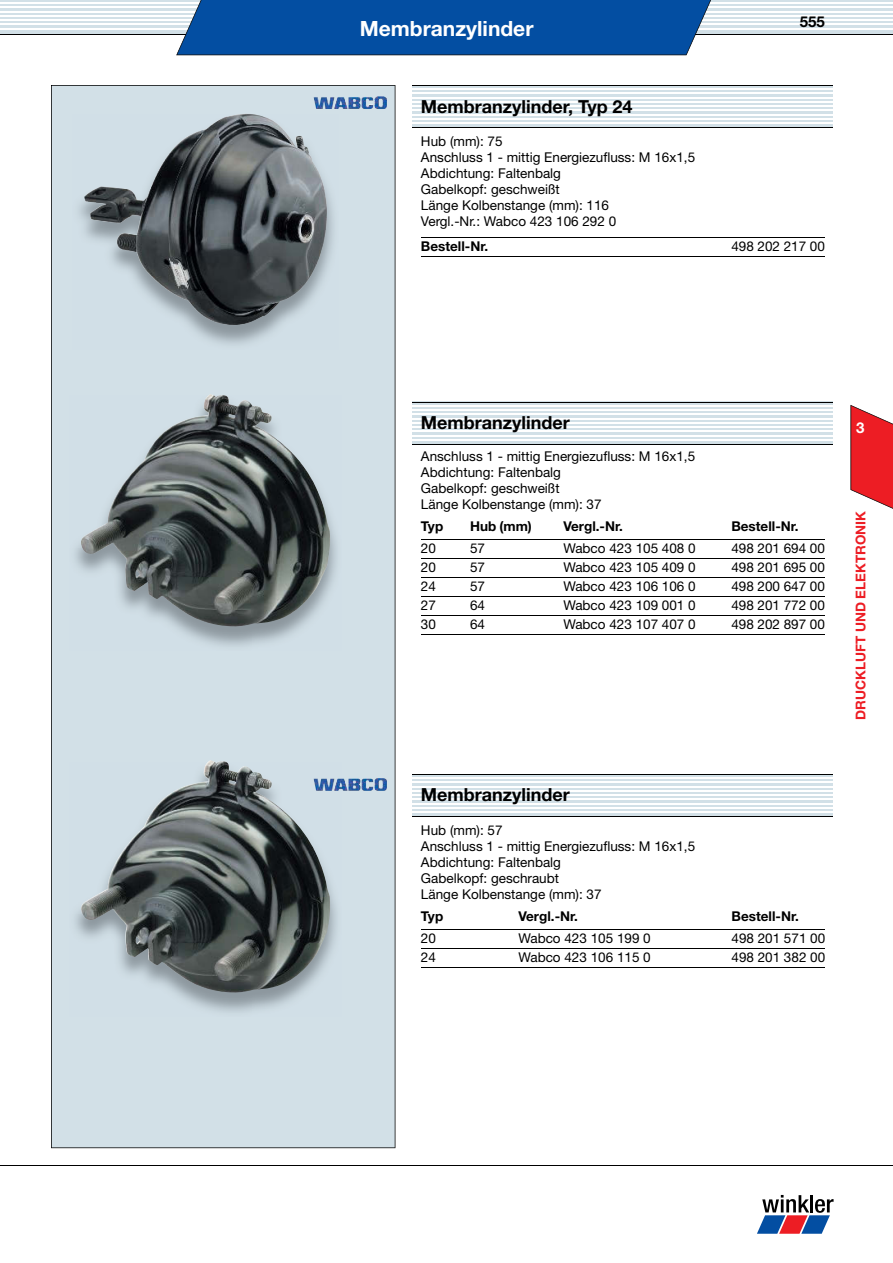
<style>
.page{position:relative;width:893px;height:1263px;background:#fff}
.page>*{position:absolute;margin:0;border:0;box-sizing:border-box;transform-origin:0 0}
.t1{font:700 21px "Helvetica Neue";color:#fff}
.t2{font:700 18px "Helvetica Neue";color:#000}
.t3{font:700 15px "Helvetica Neue";color:#000}
.t4{font:700 15px "Helvetica Neue";color:#fff}
.t5{font:13.5px/15.9px "Helvetica Neue";color:#000}
.t6{font:700 13.5px "Helvetica Neue";color:#000}
.t7{font:700 13.5px "Helvetica Neue";color:#ed1d24}
</style>
<div class="page">
<svg style="left:1px;top:0;width:892px;height:34px;fill:#d2e0e7"></svg>
<hr style="left:0;top:2px;width:893px;height:2px;background:#fff">
<hr style="left:0;top:7px;width:893px;height:1px;background:#fff">
<hr style="left:0;top:11px;width:893px;height:1px;background:#fff">
<hr style="left:0;top:15px;width:893px;height:1px;background:#fff">
<hr style="left:0;top:19px;width:893px;height:2px;background:#fff">
<hr style="left:0;top:24px;width:893px;height:1px;background:#fff">
<hr style="left:0;top:28px;width:893px;height:1px;background:#fff">
<hr style="left:0;top:34px;width:893px;height:1px;background:#000">
<div style="left:176px;top:0;width:535px;height:55px;background:#034ea2"></div>
<svg style="left:757px;top:1195px;width:76px;height:39px"></svg>
<hr style="left:0;top:1165px;width:893px;height:1px;background:#000">
<svg style="left:850px;top:405px;width:43px;height:104px"></svg>
<div style="left:51px;top:85px;width:344px;height:1063px;background:#d2e0e7"></div>
<svg style="left:412px;top:403px;width:421px;height:41px;fill:#d2e0e7"></svg>
<hr style="left:412px;top:405px;width:421px;height:2px;background:#fff">
<hr style="left:412px;top:410px;width:421px;height:1px;background:#fff">
<hr style="left:412px;top:414px;width:421px;height:1px;background:#fff">
<hr style="left:412px;top:418px;width:421px;height:1px;background:#fff">
<hr style="left:412px;top:422px;width:421px;height:2px;background:#fff">
<hr style="left:412px;top:427px;width:421px;height:1px;background:#fff">
<hr style="left:412px;top:431px;width:421px;height:1px;background:#fff">
<hr style="left:412px;top:435px;width:421px;height:1px;background:#fff">
<hr style="left:412px;top:439px;width:421px;height:2px;background:#fff">
<hr style="left:412px;top:402px;width:421px;height:1px;background:#000">
<hr style="left:412px;top:444px;width:421px;height:1px;background:#000">
<hr style="left:421px;top:539px;width:49px;height:1px;background:#000">
<hr style="left:470px;top:539px;width:93px;height:1px;background:#000">
<hr style="left:563px;top:539px;width:168px;height:1px;background:#000">
<hr style="left:731px;top:539px;width:94px;height:1px;background:#000">
<hr style="left:421px;top:558px;width:49px;height:1px;background:#000">
<hr style="left:470px;top:558px;width:93px;height:1px;background:#000">
<hr style="left:563px;top:558px;width:168px;height:1px;background:#000">
<hr style="left:731px;top:558px;width:94px;height:1px;background:#000">
<hr style="left:421px;top:577px;width:49px;height:1px;background:#000">
<hr style="left:470px;top:577px;width:93px;height:1px;background:#000">
<hr style="left:563px;top:577px;width:168px;height:1px;background:#000">
<hr style="left:731px;top:577px;width:94px;height:1px;background:#000">
<hr style="left:421px;top:596px;width:49px;height:1px;background:#000">
<hr style="left:470px;top:596px;width:93px;height:1px;background:#000">
<hr style="left:563px;top:596px;width:168px;height:1px;background:#000">
<hr style="left:731px;top:596px;width:94px;height:1px;background:#000">
<hr style="left:421px;top:615px;width:49px;height:1px;background:#000">
<hr style="left:421px;top:634px;width:49px;height:1px;background:#000">
<hr style="left:470px;top:615px;width:93px;height:1px;background:#000">
<hr style="left:470px;top:634px;width:93px;height:1px;background:#000">
<hr style="left:563px;top:615px;width:168px;height:1px;background:#000">
<hr style="left:563px;top:634px;width:168px;height:1px;background:#000">
<hr style="left:731px;top:615px;width:94px;height:1px;background:#000">
<hr style="left:731px;top:634px;width:94px;height:1px;background:#000">
<img style="left:70px;top:396px;width:272px;height:255px">
<img style="left:81px;top:394px;width:249px;height:232px">
<img style="left:70px;top:762px;width:272px;height:255px">
<img style="left:81px;top:760px;width:249px;height:232px">
<svg style="left:412px;top:775px;width:421px;height:41px;fill:#d2e0e7"></svg>
<hr style="left:412px;top:777px;width:421px;height:2px;background:#fff">
<hr style="left:412px;top:782px;width:421px;height:1px;background:#fff">
<hr style="left:412px;top:786px;width:421px;height:1px;background:#fff">
<hr style="left:412px;top:790px;width:421px;height:1px;background:#fff">
<hr style="left:412px;top:794px;width:421px;height:2px;background:#fff">
<hr style="left:412px;top:799px;width:421px;height:1px;background:#fff">
<hr style="left:412px;top:803px;width:421px;height:1px;background:#fff">
<hr style="left:412px;top:807px;width:421px;height:1px;background:#fff">
<hr style="left:412px;top:811px;width:421px;height:2px;background:#fff">
<hr style="left:412px;top:774px;width:421px;height:1px;background:#000">
<hr style="left:412px;top:816px;width:421px;height:1px;background:#000">
<hr style="left:421px;top:929px;width:97px;height:1px;background:#000">
<hr style="left:518px;top:929px;width:214px;height:1px;background:#000">
<hr style="left:732px;top:929px;width:93px;height:1px;background:#000">
<hr style="left:421px;top:948px;width:97px;height:1px;background:#000">
<hr style="left:421px;top:967px;width:97px;height:1px;background:#000">
<hr style="left:518px;top:948px;width:214px;height:1px;background:#000">
<hr style="left:518px;top:967px;width:214px;height:1px;background:#000">
<hr style="left:732px;top:948px;width:93px;height:1px;background:#000">
<hr style="left:732px;top:967px;width:93px;height:1px;background:#000">
<svg style="left:412px;top:86px;width:421px;height:41px;fill:#d2e0e7"></svg>
<hr style="left:412px;top:89px;width:421px;height:1px;background:#fff">
<hr style="left:412px;top:93px;width:421px;height:1px;background:#fff">
<hr style="left:412px;top:97px;width:421px;height:1px;background:#fff">
<hr style="left:412px;top:101px;width:421px;height:2px;background:#fff">
<hr style="left:412px;top:106px;width:421px;height:1px;background:#fff">
<hr style="left:412px;top:110px;width:421px;height:1px;background:#fff">
<hr style="left:412px;top:114px;width:421px;height:1px;background:#fff">
<hr style="left:412px;top:118px;width:421px;height:2px;background:#fff">
<hr style="left:412px;top:123px;width:421px;height:1px;background:#fff">
<hr style="left:412px;top:85px;width:421px;height:1px;background:#000">
<hr style="left:412px;top:127px;width:421px;height:1px;background:#000">
<hr style="left:421px;top:237px;width:310px;height:1px;background:#000">
<hr style="left:421px;top:256px;width:310px;height:1px;background:#000">
<hr style="left:731px;top:237px;width:94px;height:1px;background:#000">
<hr style="left:731px;top:256px;width:94px;height:1px;background:#000">
<img style="left:73px;top:115px;width:266px;height:235px">
<img style="left:84px;top:114px;width:244px;height:212px">
<img style="left:313px;top:96px;width:74px;height:13px">
<img style="left:313px;top:778px;width:74px;height:13px">
<svg style="left:0;top:0;width:1px;height:34px"></svg>
<h1 class="t1" style="left:360px;top:16px;width:175px">Membranzylinder</h1>
<p class="t3" style="left:800px;top:12px;width:27px">555</p>
<h2 class="t2" style="left:421px;top:95px;width:213px">Membranzylinder, Typ 24</h2>
<p class="t5" style="left:421px;top:133px;width:276px">Hub (mm): 75<br>Anschluss 1 - mittig Energiezufluss: M 16x1,5<br>Abdichtung: Faltenbalg<br>Gabelkopf: geschweißt<br>Länge Kolbenstange (mm): 116<br>Vergl.-Nr.: Wabco 423 106 292 0</p>
<p class="t6" style="left:421px;top:238px;width:69px">Bestell-Nr.</p>
<p class="t5" style="left:731px;top:238px;width:95px">498 202 217 00</p>
<h2 class="t2" style="left:421px;top:412px;width:150px">Membranzylinder</h2>
<p class="t5" style="left:421px;top:448px;width:276px">Anschluss 1 - mittig Energiezufluss: M 16x1,5<br>Abdichtung: Faltenbalg<br>Gabelkopf: geschweißt<br>Länge Kolbenstange (mm): 37</p>
<p class="t6" style="left:421px;top:517px;width:24px">Typ</p>
<p class="t6" style="left:470px;top:517px;width:63px">Hub (mm)</p>
<p class="t6" style="left:563px;top:517px;width:61px">Vergl.-Nr.</p>
<p class="t6" style="left:731px;top:517px;width:69px">Bestell-Nr.</p>
<p class="t5" style="left:421px;top:540px;width:17px">20</p>
<p class="t5" style="left:470px;top:540px;width:17px">57</p>
<p class="t5" style="left:563px;top:540px;width:134px">Wabco 423 105 408 0</p>
<p class="t5" style="left:731px;top:540px;width:95px">498 201 694 00</p>
<p class="t5" style="left:421px;top:559px;width:17px">20</p>
<p class="t5" style="left:470px;top:559px;width:17px">57</p>
<p class="t5" style="left:563px;top:559px;width:134px">Wabco 423 105 409 0</p>
<p class="t5" style="left:731px;top:559px;width:95px">498 201 695 00</p>
<p class="t5" style="left:421px;top:578px;width:17px">24</p>
<p class="t5" style="left:470px;top:578px;width:17px">57</p>
<p class="t5" style="left:563px;top:578px;width:134px">Wabco 423 106 106 0</p>
<p class="t5" style="left:731px;top:578px;width:95px">498 200 647 00</p>
<p class="t5" style="left:421px;top:597px;width:17px">27</p>
<p class="t5" style="left:470px;top:597px;width:17px">64</p>
<p class="t5" style="left:563px;top:597px;width:134px">Wabco 423 109 001 0</p>
<p class="t5" style="left:731px;top:597px;width:95px">498 201 772 00</p>
<p class="t5" style="left:421px;top:616px;width:17px">30</p>
<p class="t5" style="left:470px;top:616px;width:17px">64</p>
<p class="t5" style="left:563px;top:616px;width:134px">Wabco 423 107 407 0</p>
<p class="t5" style="left:731px;top:616px;width:95px">498 202 897 00</p>
<h2 class="t2" style="left:421px;top:784px;width:150px">Membranzylinder</h2>
<p class="t5" style="left:421px;top:822px;width:276px">Hub (mm): 57<br>Anschluss 1 - mittig Energiezufluss: M 16x1,5<br>Abdichtung: Faltenbalg<br>Gabelkopf: geschraubt<br>Länge Kolbenstange (mm): 37</p>
<p class="t6" style="left:421px;top:907px;width:24px">Typ</p>
<p class="t6" style="left:518px;top:907px;width:61px">Vergl.-Nr.</p>
<p class="t6" style="left:732px;top:907px;width:69px">Bestell-Nr.</p>
<p class="t5" style="left:421px;top:930px;width:17px">20</p>
<p class="t5" style="left:518px;top:930px;width:134px">Wabco 423 105 199 0</p>
<p class="t5" style="left:732px;top:930px;width:95px">498 201 571 00</p>
<p class="t5" style="left:421px;top:949px;width:17px">24</p>
<p class="t5" style="left:518px;top:949px;width:134px">Wabco 423 106 115 0</p>
<p class="t5" style="left:732px;top:949px;width:95px">498 201 382 00</p>
<p class="t4" style="left:856px;top:418px;width:10px">3</p>
<p class="t7" style="left:852px;top:719px;width:210px;rotate:-90deg">DRUCKLUFT UND ELEKTRONIK</p>
</div>
